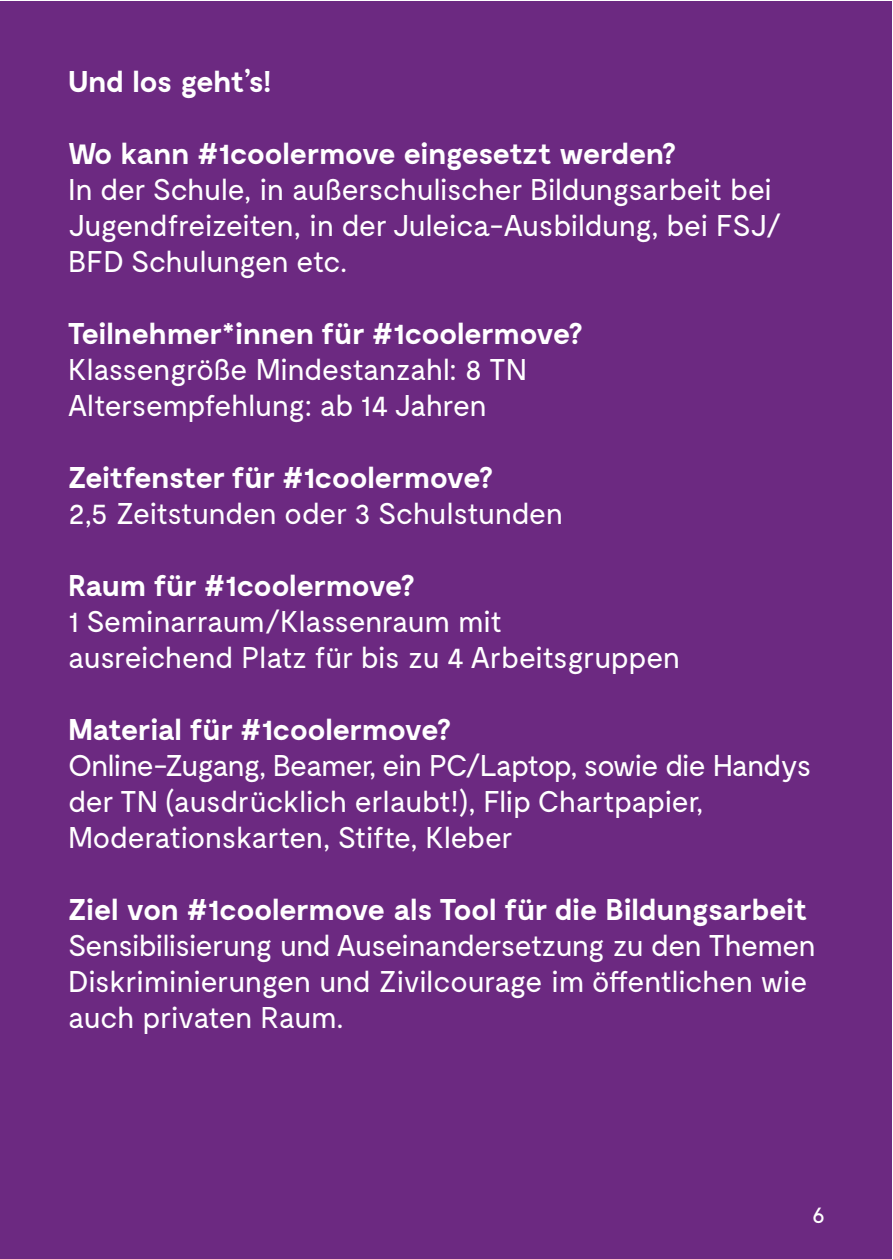
<style>
.page{position:relative;width:893px;height:1259px;background:#fff}
.page>*{position:absolute;margin:0;border:0;box-sizing:border-box;transform-origin:0 0}
.t1{font:30px/36px "Moderat";letter-spacing:-.025em;color:#fff}
.t2{font:700 30px "Moderat";letter-spacing:-.025em;color:#fff}
.t3{font:24px "Moderat";color:#fff}
</style>
<div class="page">
<div style="left:0;top:2px;width:891px;height:1257px;background:#6c2981"></div>
<p class="t2" style="left:68px;top:64px;width:205px">Und los geht’s!</p>
<p class="t2" style="left:68px;top:136px;width:609px">Wo kann #1coolermove eingesetzt werden?</p>
<p class="t1" style="left:68px;top:173px;width:715px">In der Schule, in außerschulischer Bildungsarbeit bei<br>Jugendfreizeiten, in der Juleica-Ausbildung, bei FSJ/<br>BFD Schulungen etc.</p>
<p class="t2" style="left:68px;top:316px;width:516px">Teilnehmer*innen für #1coolermove?</p>
<p class="t1" style="left:68px;top:353px;width:461px">Klassengröße Mindestanzahl: 8 TN<br>Altersempfehlung: ab 14 Jahren</p>
<p class="t2" style="left:68px;top:460px;width:426px">Zeitfenster für #1coolermove?</p>
<p class="t1" style="left:68px;top:497px;width:496px">2,5 Zeitstunden oder 3 Schulstunden</p>
<p class="t2" style="left:68px;top:568px;width:348px">Raum für #1coolermove?</p>
<p class="t1" style="left:68px;top:605px;width:613px">1 Seminarraum/Klassenraum mit<br>ausreichend Platz für bis zu 4 Arbeitsgruppen</p>
<p class="t2" style="left:68px;top:712px;width:384px">Material für #1coolermove?</p>
<p class="t1" style="left:68px;top:749px;width:745px">Online-Zugang, Beamer, ein PC/Laptop, sowie die Handys der TN (ausdrücklich erlaubt!), Flip Chartpapier,<br>Moderationskarten, Stifte, Kleber</p>
<p class="t2" style="left:68px;top:892px;width:741px">Ziel von #1coolermove als Tool für die Bildungsarbeit</p>
<p class="t1" style="left:68px;top:929px;width:749px">Sensibilisierung und Auseinandersetzung zu den Themen<br>Diskriminierungen und Zivilcourage im öffentlichen wie auch privaten Raum.</p>
<p class="t3" style="left:812px;top:1201px;width:15px">6</p>
</div>
